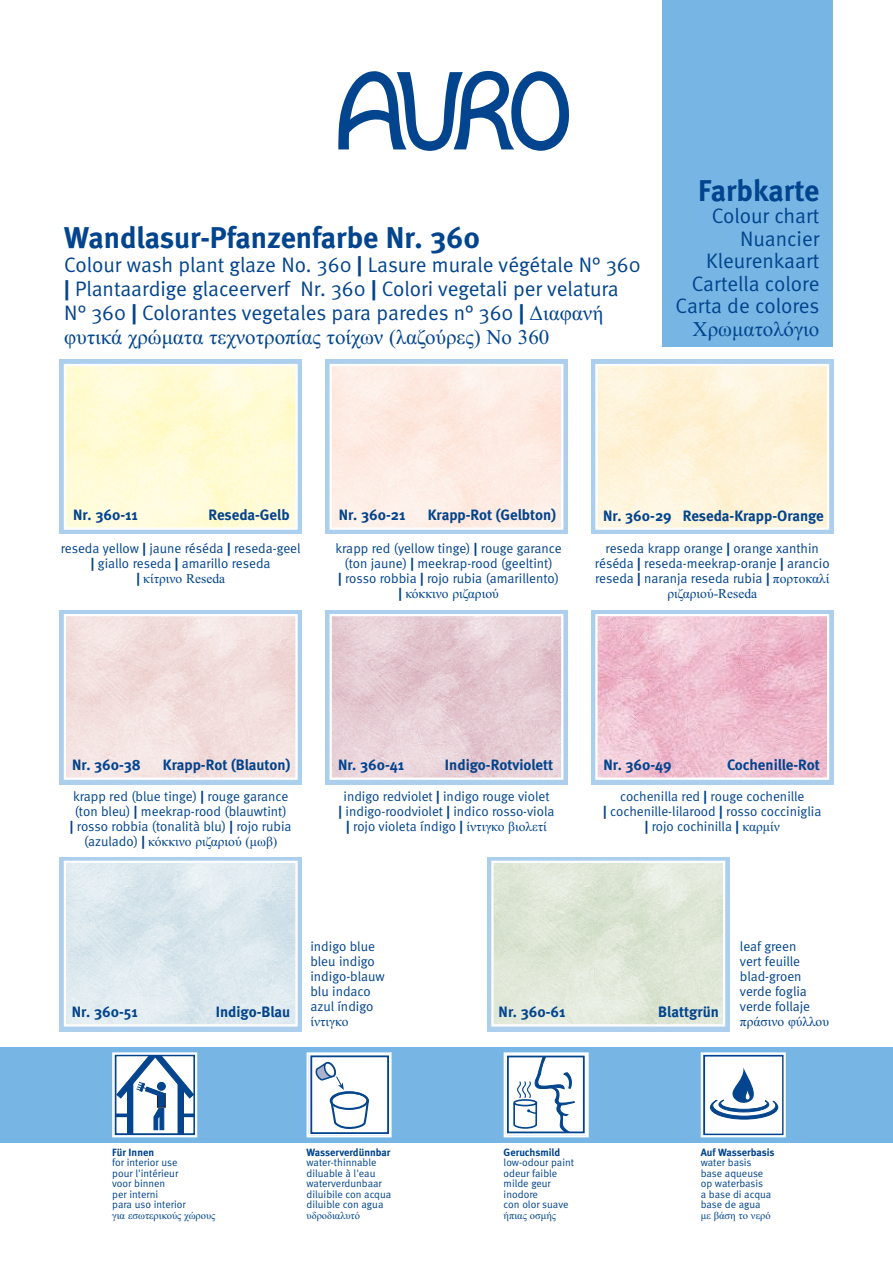
<style>
.page{position:relative;width:893px;height:1263px;background:#fff}
.page>*{position:absolute;margin:0;border:0;box-sizing:border-box;transform-origin:0 0}
.t1{font:700 30px "Meta";color:#02448d}
.t2{font:21px/22.5px "Meta Normal";color:#02448d}
.t3{font:21px "Times New Roman";color:#02448d}
.t4{font:700 15px "Meta";color:#02448d}
.t5{font:13.5px/15px "Meta Normal";color:#02448d;text-align:center}
.t6{font:13.5px "Times New Roman";color:#02448d}
.t7{font:10.5px/10.5px "Meta Normal";color:#02448d}
.t8{font:10.5px "Times New Roman";color:#02448d}
.t9{font:700 10.5px "Meta";color:#02448d}
.s1{font-family:"Meta";font-weight:700}
.s2{font-family:"Times New Roman"}
.s3{font-family:"Meta Normal"}
</style>
<div class="page">
<div style="left:487px;top:857px;width:242px;height:174px;background:linear-gradient(to bottom,#b2d3ee,#b2d2ee)"></div>
<div style="left:60px;top:857px;width:242px;height:174px;background:linear-gradient(to right,#accfed,#accfed)"></div>
<div style="left:591px;top:610px;width:242px;height:174px;background:#accfed"></div>
<div style="left:325px;top:610px;width:243px;height:174px;background:#accfed"></div>
<div style="left:60px;top:610px;width:242px;height:174px;background:#accfed"></div>
<div style="left:591px;top:359px;width:242px;height:175px;background:#accfed"></div>
<div style="left:325px;top:360px;width:243px;height:174px;background:#accfed"></div>
<div style="left:662px;top:0;width:170px;height:347px;background:#77b6e4"></div>
<div style="left:60px;top:360px;width:242px;height:174px;background:#accfed"></div>
<div style="left:0;top:1046px;width:893px;height:96px;background:#77b6e4"></div>
<img style="left:67px;top:367px;width:228px;height:160px">
<div style="left:64px;top:364px;width:234px;height:166px;border:2px solid #fff"></div>
<img style="left:333px;top:367px;width:227px;height:160px">
<div style="left:330px;top:364px;width:233px;height:166px;border:2px solid #fff"></div>
<img style="left:598px;top:367px;width:228px;height:160px">
<div style="left:595px;top:364px;width:234px;height:166px;border:2px solid #fff"></div>
<img style="left:67px;top:617px;width:228px;height:160px">
<div style="left:64px;top:614px;width:234px;height:166px;border:2px solid #fff"></div>
<img style="left:333px;top:617px;width:227px;height:160px">
<div style="left:330px;top:614px;width:233px;height:166px;border:2px solid #fff"></div>
<img style="left:598px;top:617px;width:228px;height:160px">
<div style="left:595px;top:614px;width:234px;height:166px;border:2px solid #fff"></div>
<img style="left:67px;top:864px;width:228px;height:159px">
<div style="left:64px;top:861px;width:234px;height:165px;border:2px solid #fff"></div>
<img style="left:494px;top:864px;width:228px;height:159px">
<div style="left:491px;top:861px;width:234px;height:165px;border:2px solid #fff"></div>
<svg style="left:338px;top:70px;width:231px;height:81px"></svg>
<div style="left:114px;top:1054px;width:81px;height:81px;background:#fff"></div>
<div style="left:115px;top:1054px;width:80px;height:81px;border:2px solid #02448d"></div>
<div style="left:115px;top:1114px;width:14px;height:3px;border:1px solid #02448d"></div>
<div style="left:157px;top:1094px;width:8px;height:13px;background:#02448d"></div>
<div style="left:157px;top:1094px;width:8px;height:13px;border:1px solid #231f20"></div>
<svg style="left:154px;top:1108px;width:10px;height:22px"></svg>
<svg style="left:183px;top:1114px;width:11px;height:3px"></svg>
<div style="left:128px;top:1084px;width:5px;height:49px;background:#02448d"></div>
<div style="left:178px;top:1084px;width:5px;height:49px;background:#02448d"></div>
<svg style="left:116px;top:1055px;width:78px;height:43px"></svg>
<div style="left:112px;top:1052px;width:85px;height:85px;border:2px solid #fff"></div>
<div style="left:309px;top:1054px;width:80px;height:81px;background:#fff"></div>
<div style="left:310px;top:1055px;width:79px;height:79px;border:2px solid #02448d"></div>
<svg style="left:314px;top:1061px;width:56px;height:71px"></svg>
<div style="left:307px;top:1052px;width:85px;height:85px;border:2px solid #fff"></div>
<div style="left:506px;top:1054px;width:80px;height:81px;background:#fff"></div>
<div style="left:507px;top:1055px;width:78px;height:78px;border:2px solid #02448d"></div>
<svg style="left:512px;top:1056px;width:62px;height:76px"></svg>
<div style="left:504px;top:1052px;width:85px;height:85px;border:2px solid #fff"></div>
<div style="left:703px;top:1054px;width:80px;height:81px;background:#fff"></div>
<div style="left:703px;top:1055px;width:80px;height:80px;border:2px solid #02448d"></div>
<svg style="left:710px;top:1067px;width:68px;height:52px"></svg>
<div style="left:701px;top:1052px;width:85px;height:85px;border:2px solid #fff"></div>
<h1 class="t1" style="left:64px;top:220px;width:417px">Wandlasur-Pfanzenfarbe Nr. 360</h1>
<h2 class="t2" style="left:64px;top:253px;width:578px;line-height:24px">Colour wash plant glaze No. 360 <span class="s1">|</span> Lasure murale végétale N° 360 <span class="s1">|</span> Plantaardige glaceerverf Nr. 360 <span class="s1">|</span> Colori vegetali per velatura<br>N° 360 <span class="s1">|</span> Colorantes vegetales para paredes n° 360 <span class="s1">|</span> <span class="s2">∆ιαφανή</span></h2>
<h2 class="t3" style="left:64px;top:325px;width:487px">φυτικά χρώµατα τεχνοτροπίας τοίχων (λαζούρες) Νο 360</h2>
<h1 class="t1" style="left:698px;top:172px;width:123px">Farbkarte</h1>
<h2 class="t2" style="left:676px;top:204px;width:145px;text-align:right">Colour chart<br>Nuancier<br>Kleurenkaart<br>Cartella colore<br>Carta de colores</h2>
<h2 class="t3" style="left:693px;top:316px;width:128px">Χρωµατολόγιο</h2>
<p class="t4" style="left:339px;top:506px;width:68px">Nr. 360-21</p>
<p class="t4" style="left:428px;top:506px;width:130px">Krapp-Rot (Gelbton)</p>
<p class="t4" style="left:73px;top:506px;width:66px">Nr. 360-11</p>
<p class="t4" style="left:208px;top:506px;width:83px">Reseda-Gelb</p>
<p class="t4" style="left:603px;top:506px;width:222px">Nr. 360-29 Reseda-Krapp-Orange</p>
<p class="t5" style="left:61px;top:540px;width:241px">reseda yellow <span class="s1">|</span> jaune réséda <span class="s1">|</span> reseda-geel <span class="s1">|</span> giallo reseda <span class="s1">|</span> amarillo reseda</p>
<p class="t6" style="left:136px;top:570px;width:90px"><span class="s1">|</span> κίτρινο Reseda</p>
<p class="t5" style="left:336px;top:540px;width:228px">krapp red (yellow tinge) <span class="s1">|</span> rouge garance (ton jaune) <span class="s1">|</span> meekrap-rood (geeltint)<br><span class="s1">|</span> rosso robbia <span class="s1">|</span> rojo rubia (amarillento)</p>
<p class="t6" style="left:398px;top:585px;width:102px"><span class="s1">|</span> κόκκινο ριζαριού</p>
<p class="t5" style="left:595px;top:540px;width:236px">reseda krapp orange <span class="s1">|</span> orange xanthin réséda <span class="s1">|</span> reseda-meekrap-oranje <span class="s1">|</span> arancio reseda <span class="s1">|</span> naranja reseda rubia <span class="s1">|</span> <span class="s2">πορτοκαλί</span></p>
<p class="t6" style="left:667px;top:585px;width:91px">ριζαριού-Reseda</p>
<p class="t4" style="left:72px;top:755px;width:70px">Nr. 360-38</p>
<p class="t4" style="left:163px;top:755px;width:129px">Krapp-Rot (Blauton)</p>
<p class="t4" style="left:338px;top:755px;width:68px">Nr. 360-41</p>
<p class="t4" style="left:445px;top:755px;width:110px">Indigo-Rotviolett</p>
<p class="t4" style="left:603px;top:755px;width:70px">Nr. 360-49</p>
<p class="t4" style="left:727px;top:755px;width:94px">Cochenille-Rot</p>
<p class="t5" style="left:70px;top:789px;width:223px">krapp red (blue tinge) <span class="s1">|</span> rouge garance (ton bleu) <span class="s1">|</span> meekrap-rood (blauwtint)<br><span class="s1">|</span> rosso robbia (tonalità blu) <span class="s1">|</span> rojo rubia</p>
<p class="t6" style="left:84px;top:834px;width:195px"><span class="s3">(azulado)</span> <span class="s1">|</span> κόκκινο ριζαριού (µωβ)</p>
<p class="t5" style="left:339px;top:789px;width:217px">indigo redviolet <span class="s1">|</span> indigo rouge violet<br><span class="s1">|</span> indigo-roodviolet <span class="s1">|</span> indico rosso-viola <span class="s1">|</span> rojo violeta índigo <span class="s1">|</span> <span class="s2">ίντιγκο βιολετί</span></p>
<p class="t5" style="left:603px;top:789px;width:220px">cochenilla red <span class="s1">|</span> rouge cochenille<br><span class="s1">|</span> cochenille-lilarood <span class="s1">|</span> rosso cocciniglia <span class="s1">|</span> rojo cochinilla <span class="s1">|</span> <span class="s2">καρµίν</span></p>
<p class="t5" style="left:310px;top:939px;width:76px;text-align:left">indigo blue bleu indigo indigo-blauw blu indaco azul índigo</p>
<p class="t6" style="left:310px;top:1014px;width:40px">ίντιγκο</p>
<p class="t4" style="left:72px;top:1003px;width:67px">Nr. 360-51</p>
<p class="t4" style="left:216px;top:1003px;width:76px">Indigo-Blau</p>
<p class="t4" style="left:499px;top:1003px;width:68px">Nr. 360-61</p>
<p class="t4" style="left:658px;top:1003px;width:62px">Blattgrün</p>
<p class="t5" style="left:740px;top:939px;width:72px;text-align:left">leaf green vert feuille blad-groen verde foglia verde follaje</p>
<p class="t6" style="left:740px;top:1014px;width:91px">πράσινο φύλλου</p>
<p class="t9" style="left:112px;top:1146px;width:43px">Für Innen</p>
<p class="t7" style="left:112px;top:1157px;width:75px">for interior use pour l'intérieur voor binnen<br>per interni<br>para uso interior</p>
<p class="t8" style="left:112px;top:1209px;width:105px">για εσωτερικούς χώρους</p>
<p class="t9" style="left:307px;top:1146px;width:85px">Wasserverdünnbar</p>
<p class="t7" style="left:307px;top:1157px;width:86px">water-thinnable diluable à l'eau waterverdunbaar diluibile con acqua diluible con agua</p>
<p class="t8" style="left:307px;top:1209px;width:55px">υδροδιαλυτό</p>
<p class="t9" style="left:504px;top:1146px;width:58px">Geruchsmild</p>
<p class="t7" style="left:504px;top:1157px;width:72px">low-odour paint odeur faible milde geur inodore<br>con olor suave</p>
<p class="t8" style="left:504px;top:1209px;width:54px">ήπιας οσµής</p>
<p class="t9" style="left:701px;top:1146px;width:75px">Auf Wasserbasis</p>
<p class="t7" style="left:701px;top:1157px;width:72px">water basis base aqueuse op waterbasis<br>a base di acqua base de agua</p>
<p class="t8" style="left:701px;top:1209px;width:71px">µε βάση το νερό</p>
</div>
